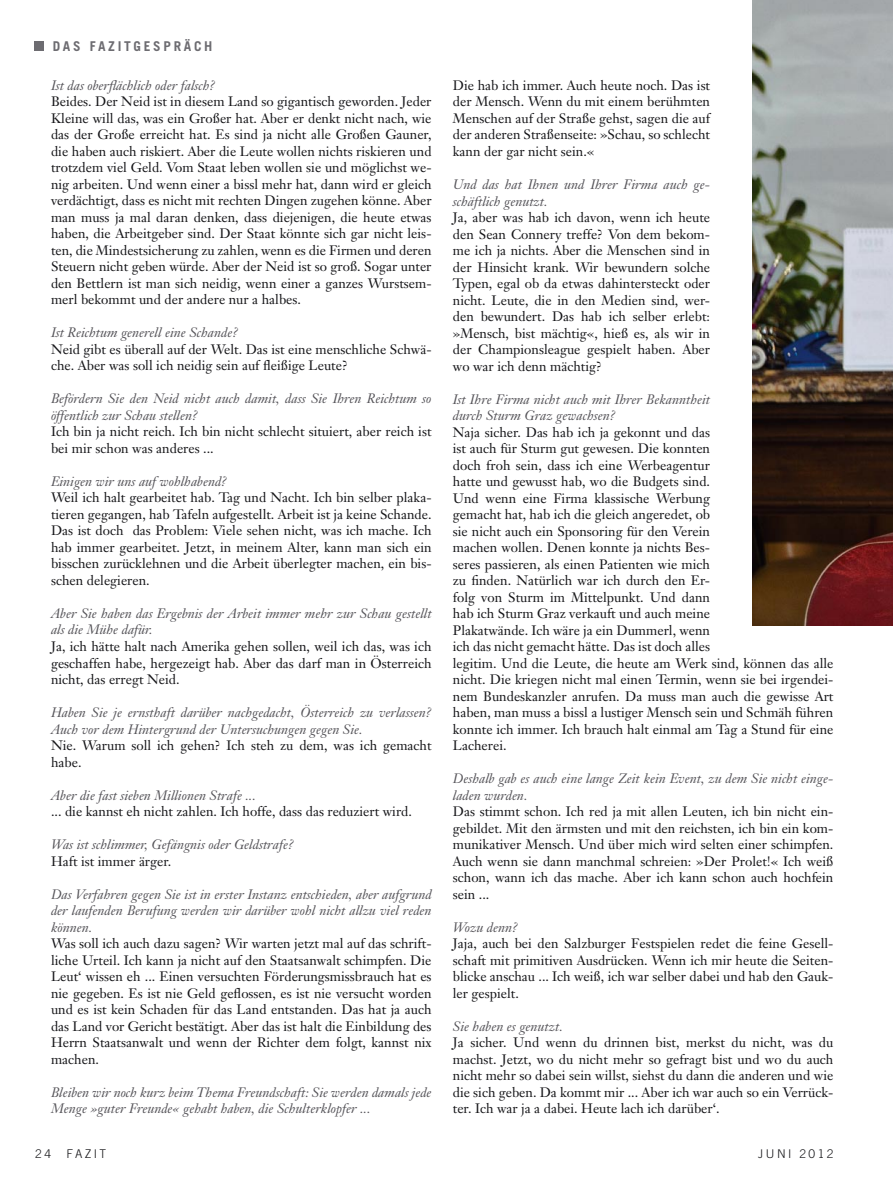
<style>
.page{position:relative;width:893px;height:1191px;background:#fff}
.page>*{position:absolute;margin:0;border:0;box-sizing:border-box;transform-origin:0 0}
.text{font:13.5px/16.5px "Janson Text";color:#151518;text-align:justify}
.interview{font:italic 13.5px/16.5px "Janson Text";color:#555459}
.pagina_li{font:700 13.5px "Trade Gothic";letter-spacing:.2em;color:#6d6c71}
.paginamonat_li{font:300 12px "Trade Gothic";letter-spacing:.2em;color:#151518}
</style>
<div class="page">
<div style="left:34px;top:41px;width:10px;height:10px;background:#6d6c71"></div>
<img style="left:753px;top:0;width:140px;height:626px">
<p class="pagina_li" style="left:53px;top:38px;width:161px">DAS FAZITGESPRÄCH</p>
<p class="interview" style="left:51px;top:77px;width:166px">Ist das oberflächlich oder falsch?</p>
<p class="text" style="left:51px;top:93px;width:382px">Beides. Der Neid ist in diesem Land so gigantisch geworden. Jeder Kleine will das, was ein Großer hat. Aber er denkt nicht nach, wie das der Große erreicht hat. Es sind ja nicht alle Großen Gauner, die haben auch riskiert. Aber die Leute wollen nichts riskieren und trotzdem viel Geld. Vom Staat leben wollen sie und möglichst we&shy;nig arbeiten. Und wenn einer a bissl mehr hat, dann wird er gleich verdächtigt, dass es nicht mit rechten Dingen zugehen könne. Aber man muss ja mal daran denken, dass diejenigen, die heute etwas haben, die Arbeitgeber sind. Der Staat könnte sich gar nicht leis&shy;ten, die Mindestsicherung zu zahlen, wenn es die Firmen und deren Steuern nicht geben würde. Aber der Neid ist so groß. Sogar unter den Bettlern ist man sich neidig, wenn einer a ganzes Wurstsem&shy;merl bekommt und der andere nur a halbes.</p>
<p class="interview" style="left:51px;top:324px;width:189px">Ist Reichtum generell eine Schande?</p>
<p class="text" style="left:51px;top:341px;width:382px">Neid gibt es überall auf der Welt. Das ist eine menschliche Schwä&shy;che. Aber was soll ich neidig sein auf fleißige Leute?</p>
<p class="interview" style="left:51px;top:390px;width:382px">Befördern Sie den Neid nicht auch damit, dass Sie Ihren Reichtum so öffentlich zur Schau stellen?</p>
<p class="text" style="left:51px;top:423px;width:382px">Ich bin ja nicht reich. Ich bin nicht schlecht situiert, aber reich ist bei mir schon was anderes ...</p>
<p class="interview" style="left:51px;top:473px;width:178px">Einigen wir uns auf wohlhabend?</p>
<p class="text" style="left:51px;top:489px;width:382px">Weil ich halt gearbeitet hab. Tag und Nacht. Ich bin selber plaka&shy;tieren gegangen, hab Tafeln aufgestellt. Arbeit ist ja keine Schande.<br>Das ist doch das Problem: Viele sehen nicht, was ich mache. Ich hab immer gearbeitet. Jetzt, in meinem Alter, kann man sich ein bisschen zurücklehnen und die Arbeit überlegter machen, ein bis&shy;schen delegieren.</p>
<p class="interview" style="left:51px;top:605px;width:382px">Aber Sie haben das Ergebnis der Arbeit immer mehr zur Schau gestellt als die Mühe dafür.</p>
<p class="text" style="left:51px;top:638px;width:382px">Ja, ich hätte halt nach Amerika gehen sollen, weil ich das, was ich geschaffen habe, hergezeigt hab. Aber das darf man in Österreich nicht, das erregt Neid.</p>
<p class="interview" style="left:51px;top:704px;width:382px">Haben Sie je ernsthaft darüber nachgedacht, Österreich zu verlassen?<br>Auch vor dem Hintergrund der Untersuchungen gegen Sie.</p>
<p class="text" style="left:51px;top:737px;width:382px">Nie. Warum soll ich gehen? Ich steh zu dem, was ich gemacht habe.</p>
<p class="interview" style="left:51px;top:786px;width:206px">Aber die fast sieben Millionen Strafe ...</p>
<p class="text" style="left:51px;top:803px;width:362px">... die kannst eh nicht zahlen. Ich hoffe, dass das reduziert wird.</p>
<p class="interview" style="left:51px;top:836px;width:244px">Was ist schlimmer, Gefängnis oder Geldstrafe?</p>
<p class="text" style="left:51px;top:852px;width:122px">Haft ist immer ärger.</p>
<p class="interview" style="left:51px;top:885px;width:382px;text-align:justify">Das Verfahren gegen Sie ist in erster Instanz entschieden, aber aufgrund der laufenden Berufung werden wir darüber wohl nicht allzu viel reden können.</p>
<p class="text" style="left:51px;top:935px;width:382px">Was soll ich auch dazu sagen? Wir warten jetzt mal auf das schrift&shy;liche Urteil. Ich kann ja nicht auf den Staatsanwalt schimpfen. Die Leut‘ wissen eh ... Einen versuchten Förderungsmissbrauch hat es nie gegeben. Es ist nie Geld geflossen, es ist nie versucht worden und es ist kein Schaden für das Land entstanden. Das hat ja auch das Land vor Gericht bestätigt. Aber das ist halt die Einbildung des Herrn Staatsanwalt und wenn der Richter dem folgt, kannst nix machen.</p>
<p class="interview" style="left:51px;top:1083px;width:382px">Bleiben wir noch kurz beim Thema Freundschaft: Sie werden damals jede<br>Menge »guter Freunde« gehabt haben, die Schulterklopfer ...</p>
<p class="text" style="left:453px;top:77px;width:259px">Die hab ich immer. Auch heute noch. Das ist der Mensch. Wenn du mit einem berühmten Menschen auf der Straße gehst, sagen die auf der anderen Straßenseite: »Schau, so schlecht kann der gar nicht sein.«</p>
<p class="interview" style="left:453px;top:176px;width:259px">Und das hat Ihnen und Ihrer Firma auch ge&shy;schäftlich genutzt.</p>
<p class="text" style="left:453px;top:209px;width:259px">Ja, aber was hab ich davon, wenn ich heute den Sean Connery treffe? Von dem bekom&shy;me ich ja nichts. Aber die Menschen sind in der Hinsicht krank. Wir bewundern solche Typen, egal ob da etwas dahintersteckt oder nicht. Leute, die in den Medien sind, wer&shy;den bewundert. Das hab ich selber erlebt: »Mensch, bist mächtig«, hieß es, als wir in der Championsleague gespielt haben. Aber wo war ich denn mächtig?</p>
<p class="interview" style="left:453px;top:391px;width:259px">Ist Ihre Firma nicht auch mit Ihrer Bekanntheit durch Sturm Graz gewachsen?</p>
<p class="text" style="left:453px;top:423px;width:382px;text-align:left">Naja sicher. Das hab ich ja gekonnt und das<br>ist auch für Sturm gut gewesen. Die konnten<br>doch froh sein, dass ich eine Werbeagentur<br>hatte und gewusst hab, wo die Budgets sind.<br>Und wenn eine Firma klassische Werbung<br>gemacht hat, hab ich die gleich angeredet, ob<br>sie nicht auch ein Sponsoring für den Verein<br>machen wollen. Denen konnte ja nichts Bes-<br>seres passieren, als einen Patienten wie mich<br>zu finden. Natürlich war ich durch den Er-<br>folg von Sturm im Mittelpunkt. Und dann<br>hab ich Sturm Graz verkauft und auch meine<br>Plakatwände. Ich wäre ja ein Dummerl, wenn<br>ich das nicht gemacht hätte. Das ist doch alles<br>legitim. Und die Leute, die heute am Werk sind, können das alle nicht. Die kriegen nicht mal einen Termin, wenn sie bei irgendei&shy;nem Bundeskanzler anrufen. Da muss man auch die gewisse Art haben, man muss a bissl a lustiger Mensch sein und Schmäh führen konnte ich immer. Ich brauch halt einmal am Tag a Stund für eine Lacherei.</p>
<p class="interview" style="left:453px;top:770px;width:382px">Deshalb gab es auch eine lange Zeit kein Event, zu dem Sie nicht einge&shy;laden wurden.</p>
<p class="text" style="left:453px;top:803px;width:382px">Das stimmt schon. Ich red ja mit allen Leuten, ich bin nicht ein&shy;gebildet. Mit den ärmsten und mit den reichsten, ich bin ein kom&shy;munikativer Mensch. Und über mich wird selten einer schimpfen.<br>Auch wenn sie dann manchmal schreien: »Der Prolet!« Ich weiß schon, wann ich das mache. Aber ich kann schon auch hochfein sein ...</p>
<p class="interview" style="left:453px;top:919px;width:67px">Wozu denn?</p>
<p class="text" style="left:453px;top:935px;width:382px">Jaja, auch bei den Salzburger Festspielen redet die feine Gesell&shy;schaft mit primitiven Ausdrücken. Wenn ich mir heute die Seiten&shy;blicke anschau ... Ich weiß, ich war selber dabei und hab den Gauk&shy;ler gespielt.</p>
<p class="interview" style="left:453px;top:1018px;width:111px">Sie haben es genutzt.</p>
<p class="text" style="left:453px;top:1034px;width:382px">Ja sicher. Und wenn du drinnen bist, merkst du nicht, was du machst. Jetzt, wo du nicht mehr so gefragt bist und wo du auch nicht mehr so dabei sein willst, siehst du dann die anderen und wie die sich geben. Da kommt mir ... Aber ich war auch so ein Verrück&shy;ter. Ich war ja a dabei. Heute lach ich darüber‘.</p>
<p class="paginamonat_li" style="left:35px;top:1146px;width:17px">24</p>
<p class="paginamonat_li" style="left:67px;top:1146px;width:41px">FAZIT</p>
<p class="paginamonat_li" style="left:758px;top:1146px;width:77px">JUNI 2012</p>
</div>
